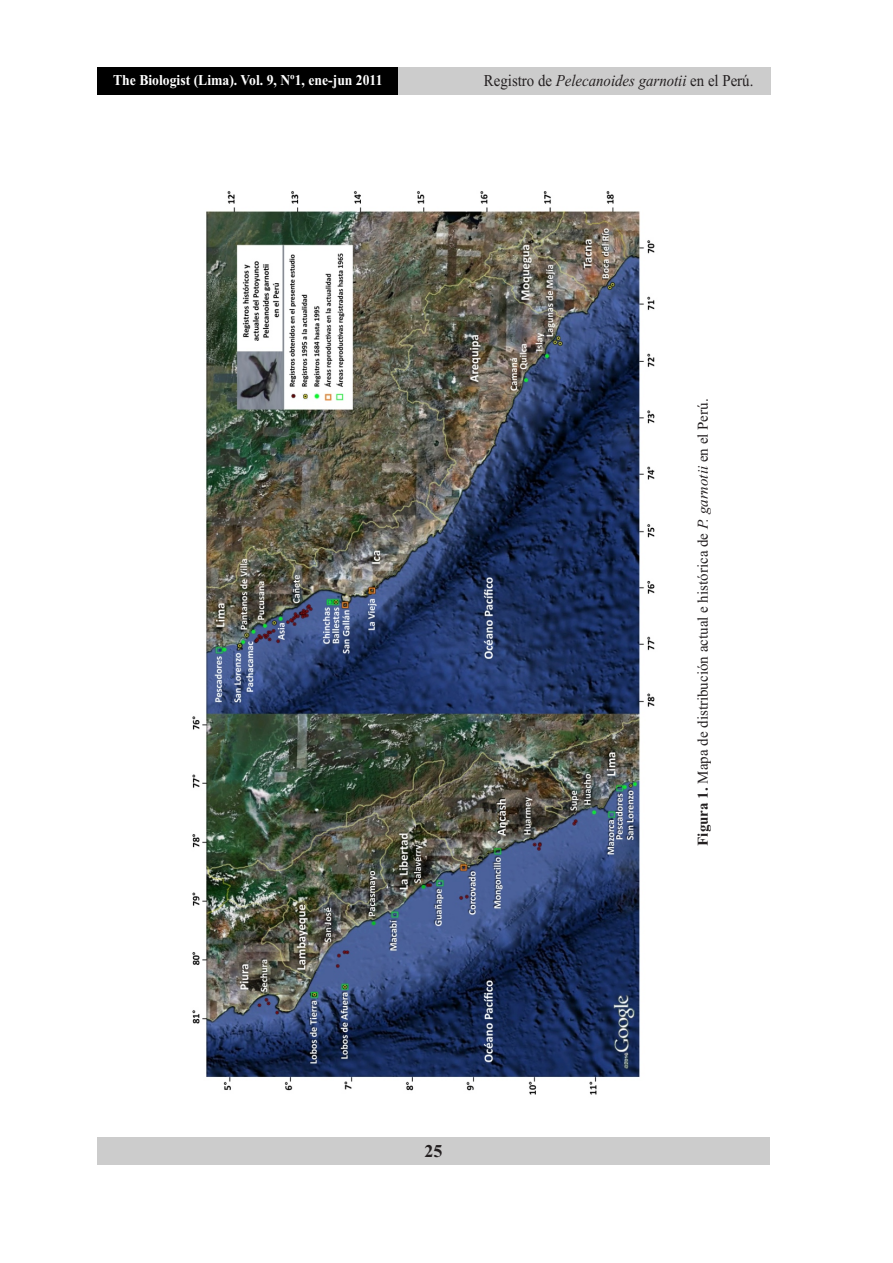
<style>
.page{position:relative;width:893px;height:1263px;background:#fff}
.page>*{position:absolute;margin:0;border:0;box-sizing:border-box;transform-origin:0 0}
.t1{font:700 18px "Times New Roman";color:#231f20}
.t2{font:italic 16.5px "Times New Roman";color:#231f20;scale:.9 1}
.t3{font:15px "Times New Roman";color:#231f20}
.t4{font:700 15px "Times New Roman";color:#fff;scale:.91 1}
.s1{font-style:normal}
.s2{font-weight:700}
.s3{font-style:italic}
</style>
<div class="page">
<div style="left:97px;top:1137px;width:673px;height:27px;background:#ccc"></div>
<div style="left:97px;top:67px;width:674px;height:28px;background:#ccc"></div>
<div style="left:97px;top:67px;width:301px;height:28px;background:#000"></div>
<img style="left:192px;top:191px;width:463px;height:904px">
<p class="t4" style="left:113px;top:75px;width:298px">The Biologist (Lima). Vol. 9, Nº1, ene-jun 2011</p>
<p class="t2" style="left:484px;top:75px;width:301px"><span class="s1">Registro de</span> Pelecanoides garnotii <span class="s1">en el Perú.</span></p>
<p class="t1" style="left:425px;top:1144px;width:19px">25</p>
<p class="t3" style="left:697px;top:846px;width:449px;rotate:-90deg"><span class="s2">Figura 1.</span> Mapa de distribución actual e histórica de <span class="s3">P. garnotii</span> en el Perú.</p>
</div>
